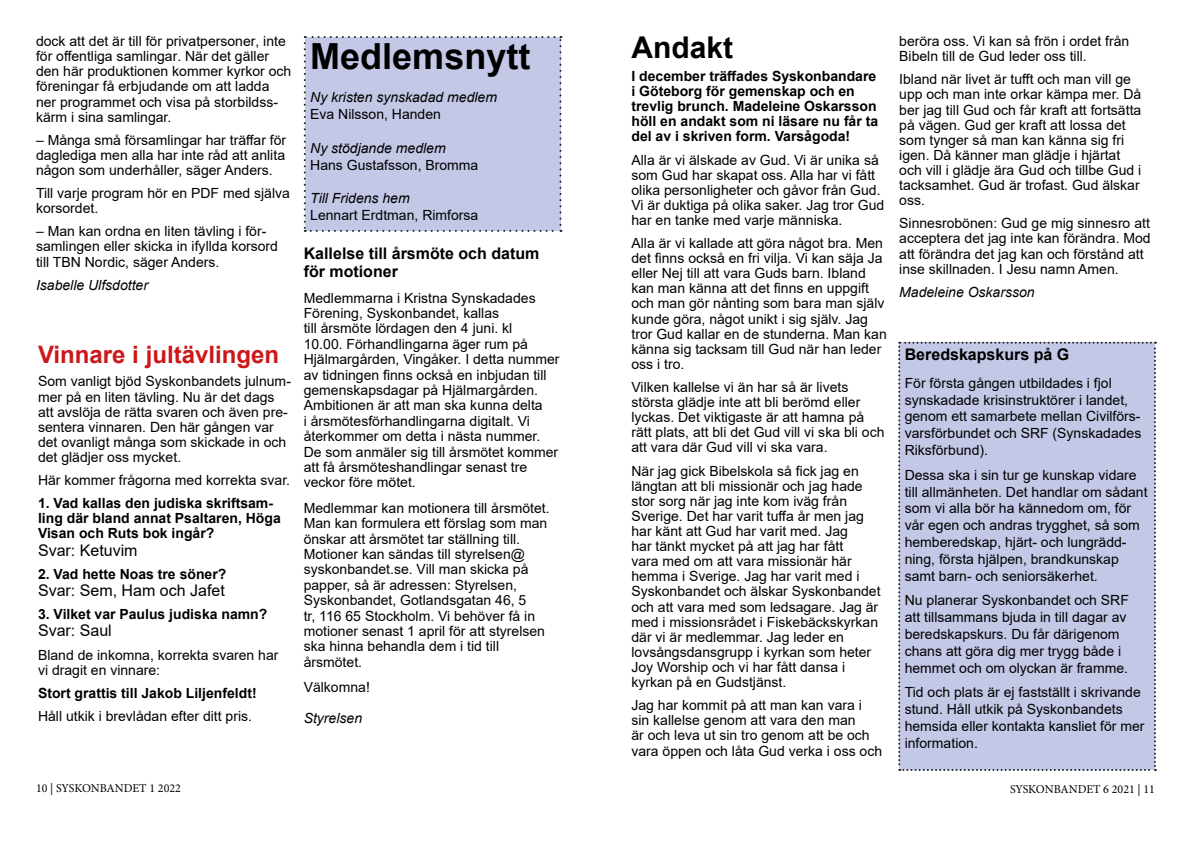
<style>
.page{position:relative;width:1191px;height:842px;background:#fff}
.page>*{position:absolute;margin:0;border:0;box-sizing:border-box;transform-origin:0 0}
.t1{font:700 36px "Arial";color:#000}
.t2{font:700 30px "Arial";color:#000}
.t3{font:700 24px "Arial";color:#cd1719}
.t4{font:700 16px/17.6px "Arial";color:#000}
.t5{font:16px "Arial";color:#000}
.t6{font:14px/15.1px "Arial";color:#000}
.t7{font:700 14px/15.1px "Arial";color:#000}
.t8{font:italic 14px "Arial";color:#000}
.t9{font:12px "Minion Pro";letter-spacing:-.005em;color:#000}
</style>
<div class="page">
<div style="left:898px;top:342px;width:258px;height:429px;background:#c3c8e6"></div>
<div style="left:304px;top:36px;width:257px;height:196px;background:#c3c8e6"></div>
<p class="t6" style="left:36px;top:34px;width:257px">dock att det är till för privatpersoner, inte för offentliga samlingar. När det gäller den här produktionen kommer kyrkor och föreningar få erbjudande om att ladda ner programmet och visa på storbildss&shy;kärm i sina samlingar.</p>
<p class="t6" style="left:36px;top:132px;width:252px;text-align:justify">– Många små församlingar har träffar för daglediga men alla har inte råd att anlita någon som underhåller, säger Anders.</p>
<p class="t6" style="left:36px;top:186px;width:255px">Till varje program hör en PDF med själva korsordet.</p>
<p class="t6" style="left:36px;top:224px;width:243px">– Man kan ordna en liten tävling i för&shy;samlingen eller skicka in ifyllda korsord till TBN Nordic, säger Anders.</p>
<p class="t8" style="left:36px;top:276px;width:114px">Isabelle Ulfsdotter</p>
<h3 class="t3" style="left:38px;top:338px;width:242px">Vinnare i jultävlingen</h3>
<p class="t6" style="left:38px;top:374px;width:254px">Som vanligt bjöd Syskonbandets julnum&shy;mer på en liten tävling. Nu är det dags att avslöja de rätta svaren och även pre&shy;sentera vinnaren. Den här gången var det ovanligt många som skickade in och det glädjer oss mycket.</p>
<p class="t6" style="left:38px;top:473px;width:254px">Här kommer frågorna med korrekta svar.</p>
<p class="t7" style="left:38px;top:496px;width:244px">1. Vad kallas den judiska skriftsam&shy;ling där bland annat Psaltaren, Höga<br>Visan och Ruts bok ingår?</p>
<p class="t5" style="left:38px;top:539px;width:101px">Svar: Ketuvim</p>
<p class="t7" style="left:38px;top:566px;width:190px">2. Vad hette Noas tre söner?</p>
<p class="t5" style="left:38px;top:579px;width:188px">Svar: Sem, Ham och Jafet</p>
<p class="t7" style="left:38px;top:607px;width:231px">3. Vilket var Paulus judiska namn?</p>
<p class="t5" style="left:38px;top:620px;width:75px">Svar: Saul</p>
<p class="t6" style="left:38px;top:647px;width:242px">Bland de inkomna, korrekta svaren har vi dragit en vinnare:</p>
<p class="t7" style="left:38px;top:685px;width:220px">Stort grattis till Jakob Liljenfeldt!</p>
<p class="t6" style="left:38px;top:708px;width:215px">Håll utkik i brevlådan efter ditt pris.</p>
<h1 class="t1" style="left:310px;top:31px;width:222px">Medlemsnytt</h1>
<p class="t8" style="left:310px;top:88px;width:188px">Ny kristen synskadad medlem</p>
<p class="t6" style="left:310px;top:107px;width:132px">Eva Nilsson, Handen</p>
<p class="t8" style="left:310px;top:139px;width:137px">Ny stödjande medlem</p>
<p class="t6" style="left:310px;top:157px;width:170px">Hans Gustafsson, Bromma</p>
<p class="t8" style="left:310px;top:189px;width:101px">Till Fridens hem</p>
<p class="t6" style="left:310px;top:207px;width:170px">Lennart Erdtman, Rimforsa</p>
<p class="t4" style="left:304px;top:245px;width:237px">Kallelse till årsmöte och datum för motioner</p>
<p class="t6" style="left:304px;top:290px;width:257px;line-height:15.4px">Medlemmarna i Kristna Synskadades Förening, Syskonbandet, kallas<br>till årsmöte lördagen den 4 juni. kl<br>10.00. Förhandlingarna äger rum på Hjälmargården, Vingåker. I detta nummer av tidningen finns också en inbjudan till gemenskapsdagar på Hjälmargården.<br>Ambitionen är att man ska kunna delta<br>i årsmötesförhandlingarna digitalt. Vi återkommer om detta i nästa nummer.<br>De som anmäler sig till årsmötet kommer att få årsmöteshandlingar senast tre veckor före mötet.</p>
<p class="t6" style="left:304px;top:500px;width:247px;line-height:15.4px">Medlemmar kan motionera till årsmötet.<br>Man kan formulera ett förslag som man önskar att årsmötet tar ställning till.<br>Motioner kan sändas till styrelsen@ syskonbandet.se. Vill man skicka på papper, så är adressen: Styrelsen, Syskonbandet, Gotlandsgatan 46, 5<br>tr, 116 65 Stockholm. Vi behöver få in motioner senast 1 april för att styrelsen ska hinna behandla dem i tid till årsmötet.</p>
<p class="t6" style="left:304px;top:680px;width:68px">Välkomna!</p>
<p class="t8" style="left:304px;top:709px;width:60px">Styrelsen</p>
<h2 class="t2" style="left:631px;top:26px;width:103px">Andakt</h2>
<p class="t7" style="left:631px;top:69px;width:248px">I december träffades Syskonbandare i Göteborg för gemenskap och en trevlig brunch. Madeleine Oskarsson höll en andakt som ni läsare nu får ta del av i skriven form. Varsågoda!</p>
<p class="t6" style="left:631px;top:152px;width:254px">Alla är vi älskade av Gud. Vi är unika så som Gud har skapat oss. Alla har vi fått olika personligheter och gåvor från Gud.<br>Vi är duktiga på olika saker. Jag tror Gud har en tanke med varje människa.</p>
<p class="t6" style="left:631px;top:235px;width:257px">Alla är vi kallade att göra något bra. Men det finns också en fri vilja. Vi kan säja Ja eller Nej till att vara Guds barn. Ibland kan man känna att det finns en uppgift och man gör nånting som bara man själv kunde göra, något unikt i sig själv. Jag tror Gud kallar en de stunderna. Man kan känna sig tacksam till Gud när han leder oss i tro.</p>
<p class="t6" style="left:631px;top:379px;width:254px">Vilken kallelse vi än har så är livets största glädje inte att bli berömd eller lyckas. Det viktigaste är att hamna på rätt plats, att bli det Gud vill vi ska bli och att vara där Gud vill vi ska vara.</p>
<p class="t6" style="left:631px;top:463px;width:251px">När jag gick Bibelskola så fick jag en längtan att bli missionär och jag hade stor sorg när jag inte kom iväg från Sverige. Det har varit tuffa år men jag har känt att Gud har varit med. Jag<br>har tänkt mycket på att jag har fått<br>vara med om att vara missionär här hemma i Sverige. Jag har varit med i Syskonbandet och älskar Syskonbandet och att vara med som ledsagare. Jag är med i missionsrådet i Fiskebäckskyrkan där vi är medlemmar. Jag leder en lovsångsdansgrupp i kyrkan som heter Joy Worship och vi har fått dansa i kyrkan på en Gudstjänst.</p>
<p class="t6" style="left:631px;top:698px;width:252px">Jag har kommit på att man kan vara i sin kallelse genom att vara den man<br>är och leva ut sin tro genom att be och vara öppen och låta Gud verka i oss och</p>
<p class="t6" style="left:899px;top:34px;width:232px">beröra oss. Vi kan så frön i ordet från<br>Bibeln till de Gud leder oss till.</p>
<p class="t6" style="left:899px;top:72px;width:244px">Ibland när livet är tufft och man vill ge upp och man inte orkar kämpa mer. Då ber jag till Gud och får kraft att fortsätta på vägen. Gud ger kraft att lossa det som tynger så man kan känna sig fri igen. Då känner man glädje i hjärtat och vill i glädje ära Gud och tillbe Gud i tacksamhet. Gud är trofast. Gud älskar oss.</p>
<p class="t6" style="left:899px;top:216px;width:253px">Sinnesrobönen: Gud ge mig sinnesro att acceptera det jag inte kan förändra. Mod att förändra det jag kan och förstånd att inse skillnaden. I Jesu namn Amen.</p>
<p class="t8" style="left:899px;top:283px;width:137px">Madeleine Oskarsson</p>
<p class="t4" style="left:904px;top:346px;width:166px">Beredskapskurs på G</p>
<p class="t6" style="left:904px;top:374px;width:238px;line-height:16.8px">För första gången utbildades i fjol synskadade krisinstruktörer i landet, genom ett samarbete mellan Civilförs&shy;varsförbundet och SRF (Synskadades Riksförbund).</p>
<p class="t6" style="left:904px;top:466px;width:244px;line-height:16.8px">Dessa ska i sin tur ge kunskap vidare till allmänheten. Det handlar om sådant som vi alla bör ha kännedom om, för vår egen och andras trygghet, så som hemberedskap, hjärt- och lungrädd&shy;ning, första hjälpen, brandkunskap samt barn- och seniorsäkerhet.</p>
<p class="t6" style="left:904px;top:592px;width:226px;line-height:16.8px">Nu planerar Syskonbandet och SRF att tillsammans bjuda in till dagar av beredskapskurs. Du får därigenom chans att göra dig mer trygg både i hemmet och om olyckan är framme.</p>
<p class="t6" style="left:904px;top:684px;width:241px;line-height:16.8px">Tid och plats är ej fastställt i skrivande stund. Håll utkik på Syskonbandets hemsida eller kontakta kansliet för mer information.</p>
<p class="t9" style="left:36px;top:780px;width:146px">10 | SYSKONBANDET 1 2022</p>
<p class="t9" style="left:1010px;top:781px;width:146px">SYSKONBANDET 6 2021 | 11</p>
</div>
